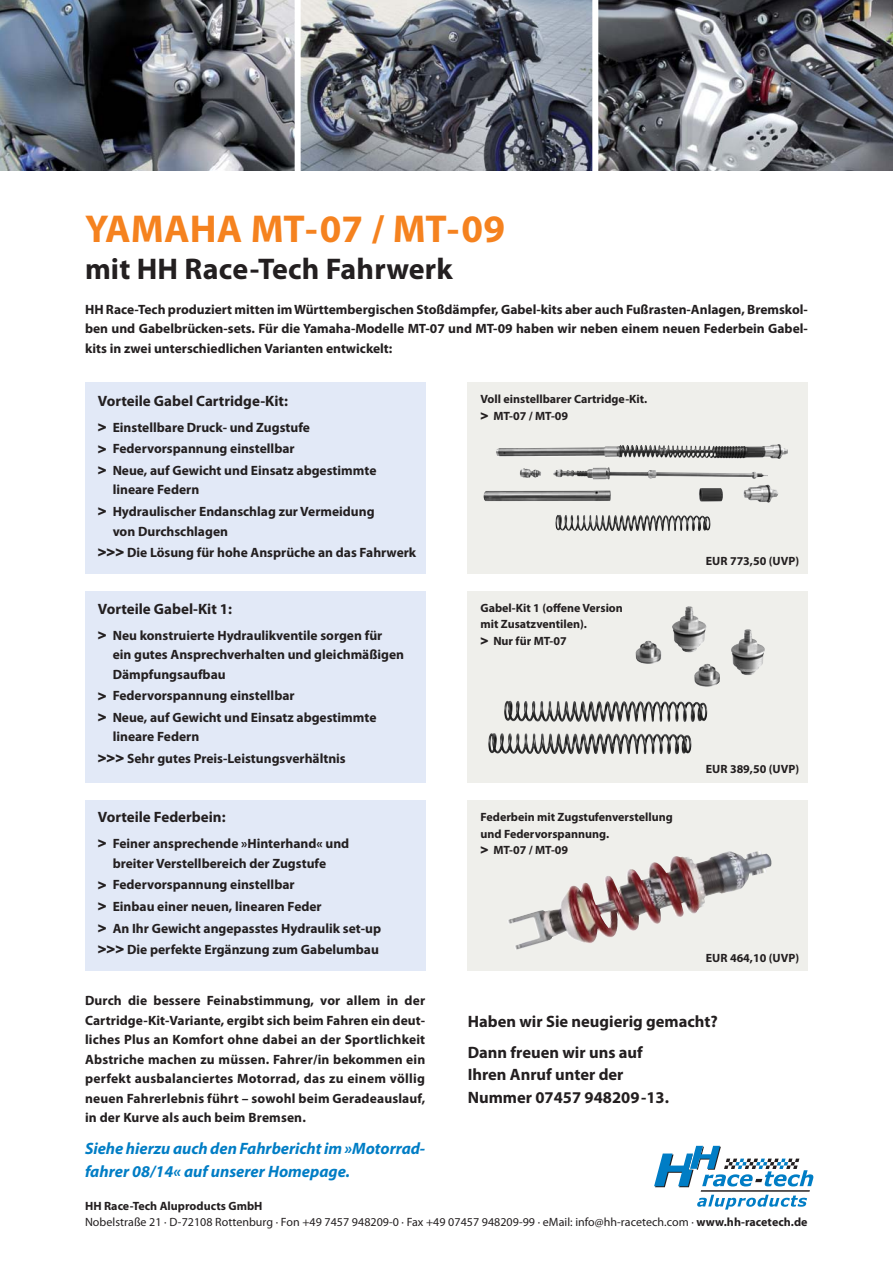
<style>
.page{position:relative;width:893px;height:1263px;background:#fff}
.page>*{position:absolute;margin:0;border:0;box-sizing:border-box;transform-origin:0 0}
.t1{font:700 39px "Myriad Pro";letter-spacing:.005em;color:#f5821f}
.t2{font:700 30px "Myriad Pro";letter-spacing:.005em;color:#231f20}
.t3{font:700 16.5px/31px "Myriad Pro";color:#231f20}
.t4{font:italic 700 16.5px/22.5px "Myriad Pro";letter-spacing:-.005em;color:#007dc5}
.t5{font:700 15px "Myriad Pro";color:#231f20}
.t6{font:700 13.5px/19.5px "Myriad Pro";color:#231f20}
.t7{font:700 12px/16.5px "Myriad Pro";color:#231f20}
.t8{font:12px/16.5px "Myriad Pro";letter-spacing:.005em;color:#231f20}
.s1{font-family:"Impact";font-weight:400;font-size:16.5px}
.s2{font-family:"Impact";font-weight:400;font-size:15px}
.s3{font-weight:700}
</style>
<div class="page">
<img style="left:0;top:0;width:295px;height:170px">
<img style="left:301px;top:0;width:291px;height:170px">
<img style="left:598px;top:0;width:295px;height:170px">
<hr style="left:701px;top:1190px;width:109px;height:2px;background:#231f20">
<svg style="left:654px;top:1146px;width:159px;height:41px"></svg>
<svg style="left:697px;top:1195px;width:110px;height:14px"></svg>
<div style="left:85px;top:383px;width:340px;height:191px;background:#e2e9f7"></div>
<div style="left:85px;top:591px;width:340px;height:191px;background:#e2e9f7"></div>
<div style="left:85px;top:800px;width:340px;height:170px;background:#e2e9f7"></div>
<div style="left:468px;top:383px;width:340px;height:191px;background:#efefeb"></div>
<div style="left:468px;top:800px;width:340px;height:170px;background:#efefeb"></div>
<img style="left:508px;top:851px;width:264px;height:99px">
<div style="left:468px;top:591px;width:340px;height:191px;background:#efefeb"></div>
<img style="left:488px;top:733px;width:203px;height:21px">
<img style="left:555px;top:515px;width:155px;height:16px">
<img style="left:636px;top:606px;width:129px;height:81px">
<img style="left:496px;top:444px;width:292px;height:15px">
<h1 class="t1" style="left:85px;top:214px;width:422px">YAMAHA MT-07 / MT-09</h1>
<h2 class="t2" style="left:85px;top:258px;width:369px">mit HH Race-Tech Fahrwerk</h2>
<p class="t6" style="left:85px;top:300px;width:724px;text-align:justify">HH Race-Tech produziert mitten im Württembergischen Stoßdämpfer, Gabel-kits aber auch Fußrasten-Anlagen, Bremskol&shy;ben und Gabelbrücken-sets. Für die Yamaha-Modelle MT-07 und MT-09 haben wir neben einem neuen Federbein Gabel&shy;kits in zwei unterschiedlichen Varianten entwickelt:</p>
<p class="t5" style="left:98px;top:395px;width:192px">Vorteile Gabel Cartridge-Kit:</p>
<p class="t6" style="left:98px;top:417px;width:280px;line-height:21.6px"><span class="s1">&gt;</span> Einstellbare Druck- und Zugstufe<br><span class="s1">&gt;</span> Federvorspannung einstellbar<br><span class="s1">&gt;</span> Neue, auf Gewicht und Einsatz abgestimmte</p>
<p class="t6" style="left:98px;top:480px;width:278px;line-height:21.6px;text-indent:15px">lineare Federn<br><span class="s1">&gt;</span> Hydraulischer Endanschlag zur Vermeidung</p>
<p class="t6" style="left:98px;top:521px;width:320px;line-height:21.6px;text-indent:15px">von Durchschlagen<br><span class="s1">&gt;&gt;&gt;</span> Die Lösung für hohe Ansprüche an das Fahrwerk</p>
<p class="t5" style="left:98px;top:603px;width:136px">Vorteile Gabel-Kit 1:</p>
<p class="t6" style="left:113px;top:626px;width:293px;text-indent:-15px"><span class="s1">&gt;</span> Neu konstruierte Hydraulikventile sorgen für ein gutes Ansprechverhalten und gleichmäßigen<br>Dämpfungsaufbau</p>
<p class="t6" style="left:98px;top:686px;width:280px;line-height:21.6px"><span class="s1">&gt;</span> Federvorspannung einstellbar<br><span class="s1">&gt;</span> Neue, auf Gewicht und Einsatz abgestimmte</p>
<p class="t6" style="left:98px;top:727px;width:250px;line-height:21.6px;text-indent:15px">lineare Federn<br><span class="s1">&gt;&gt;&gt;</span> Sehr gutes Preis-Leistungsverhältnis</p>
<p class="t5" style="left:98px;top:812px;width:129px">Vorteile Federbein:</p>
<p class="t6" style="left:113px;top:835px;width:238px;text-indent:-15px"><span class="s1">&gt;</span> Feiner ansprechende »Hinterhand« und breiter Verstellbereich der Zugstufe</p>
<p class="t6" style="left:98px;top:875px;width:285px;line-height:21.6px"><span class="s1">&gt;</span> Federvorspannung einstellbar<br><span class="s1">&gt;</span> Einbau einer neuen, linearen Feder<br><span class="s1">&gt;</span> An Ihr Gewicht angepasstes Hydraulik set-up <span class="s1">&gt;&gt;&gt;</span> Die perfekte Ergänzung zum Gabelumbau</p>
<p class="t7" style="left:480px;top:392px;width:168px">Voll einstellbarer Cartridge-Kit. <span class="s2">&gt;</span> MT-07 / MT-09</p>
<p class="t7" style="left:480px;top:600px;width:144px">Gabel-Kit 1 (offene Version mit Zusatzventilen).<br><span class="s2">&gt;</span> Nur für MT-07</p>
<p class="t7" style="left:706px;top:554px;width:95px">EUR 773,50 (UVP)</p>
<p class="t7" style="left:480px;top:810px;width:194px">Federbein mit Zugstufenverstellung und Federvorspannung.<br><span class="s2">&gt;</span> MT-07 / MT-09</p>
<p class="t7" style="left:706px;top:762px;width:95px">EUR 389,50 (UVP)</p>
<p class="t7" style="left:706px;top:951px;width:95px">EUR 464,10 (UVP)</p>
<p class="t6" style="left:85px;top:992px;width:342px;text-align:justify">Durch die bessere Feinabstimmung, vor allem in der Cartridge-Kit-Variante, ergibt sich beim Fahren ein deut&shy;liches Plus an Komfort ohne dabei an der Sportlichkeit Abstriche machen zu müssen. Fahrer/in bekommen ein perfekt ausbalanciertes Motorrad, das zu einem völlig neuen Fahrerlebnis führt – sowohl beim Geradeauslauf, in der Kurve als auch beim Bremsen.</p>
<p class="t4" style="left:85px;top:1139px;width:342px">Siehe hierzu auch den Fahrbericht im »Motorrad&shy;fahrer 08/14« auf unserer Homepage.</p>
<p class="t8" style="left:85px;top:1197px;width:724px"><span class="s3">HH Race-Tech Aluproducts GmbH<br></span>Nobelstraße 21 · D-72108 Rottenburg · Fon +49 7457 948209-0 · Fax +49 07457 948209-99 · eMail: info@hh-racetech.com · <span class="s3">www.hh-racetech.de</span></p>
<p class="t3" style="left:468px;top:1007px;width:252px">Haben wir Sie neugierig gemacht?<br>Dann freuen wir uns auf</p>
<p class="t3" style="left:468px;top:1065px;width:203px;line-height:22.5px">Ihren Anruf unter der<br>Nummer 07457 948209-13.</p>
</div>
